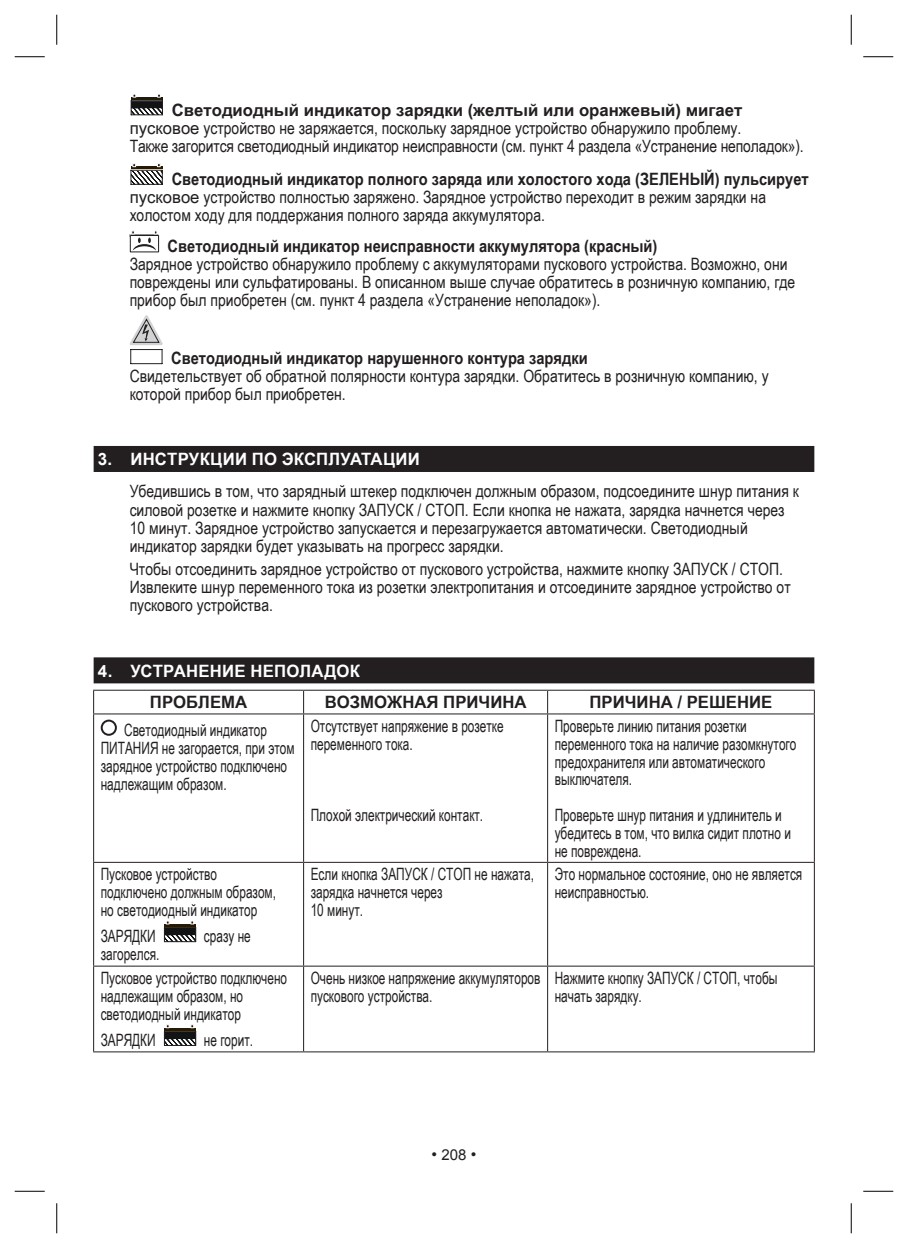
<style>
.page{position:relative;width:908px;height:1248px;background:#fff}
.page>*{position:absolute;margin:0;border:0;box-sizing:border-box;transform-origin:0 0}
.Table_Body_Text{font:17px/17.8px "Arial Narrow";color:#231f20;scale:.85 1}
.Indntd_bold_caps_sub{font:17px/18px "Arial Narrow";color:#231f20}
.Indntd_Sub_par__-_no{font:17px/18px "Arial Narrow";color:#231f20}
.Indntd_Sub_par__-_no-2{font:17px/18px "Arial Narrow";color:#231f20;scale:1.2 1}
.t1{font:700 17px "Arial Narrow";letter-spacing:.01em;color:#fff;scale:1.2 1}
.Table_Header{font:700 17px "Arial Narrow";color:#231f20;scale:1.2 1}
.t2{font:15px "Arial";color:#231f20}
.s1{font-weight:700}
.s2{font-family:"Arial"}
.s3{font-size:16px}
</style>
<div class="page">
<div style="left:94px;top:446px;width:720px;height:26px;background:#231f20"></div>
<div style="left:94px;top:657px;width:720px;height:26px;background:#231f20"></div>
<svg style="left:131px;top:94px;width:32px;height:21px"></svg>
<svg style="left:130px;top:163px;width:33px;height:22px"></svg>
<div style="left:130px;top:234px;width:29px;height:2px;border:1px solid #fff"></div>
<div style="left:130px;top:235px;width:29px;height:17px;border:1px solid #231f20"></div>
<svg style="left:132px;top:231px;width:25px;height:19px"></svg>
<svg style="left:129px;top:315px;width:34px;height:48px"></svg>
<hr style="left:131px;top:349px;width:31px;height:1px;background:#231f20">
<hr style="left:131px;top:363px;width:31px;height:1px;background:#231f20">
<hr style="left:93px;top:689px;width:210px;height:1px;background:#231f20">
<svg style="left:93px;top:690px;width:1px;height:23px"></svg>
<hr style="left:303px;top:689px;width:244px;height:1px;background:#231f20">
<svg style="left:303px;top:690px;width:1px;height:23px"></svg>
<hr style="left:547px;top:689px;width:267px;height:1px;background:#231f20">
<svg style="left:547px;top:690px;width:1px;height:23px"></svg>
<svg style="left:813px;top:690px;width:1px;height:23px"></svg>
<hr style="left:93px;top:713px;width:210px;height:1px;background:#231f20">
<hr style="left:303px;top:713px;width:244px;height:1px;background:#231f20">
<hr style="left:547px;top:713px;width:267px;height:1px;background:#231f20">
<hr style="left:93px;top:965px;width:210px;height:1px;background:#231f20">
<hr style="left:93px;top:966px;width:1px;height:85px;background:#231f20">
<hr style="left:303px;top:965px;width:244px;height:1px;background:#231f20">
<hr style="left:303px;top:966px;width:1px;height:85px;background:#231f20">
<hr style="left:547px;top:965px;width:267px;height:1px;background:#231f20">
<hr style="left:547px;top:966px;width:1px;height:85px;background:#231f20">
<hr style="left:813px;top:966px;width:1px;height:85px;background:#231f20">
<hr style="left:93px;top:1051px;width:210px;height:1px;background:#231f20">
<hr style="left:303px;top:1051px;width:244px;height:1px;background:#231f20">
<hr style="left:547px;top:1051px;width:267px;height:1px;background:#231f20">
<hr style="left:93px;top:862px;width:1px;height:103px;background:#231f20">
<hr style="left:303px;top:862px;width:1px;height:103px;background:#231f20">
<hr style="left:547px;top:862px;width:1px;height:103px;background:#231f20">
<hr style="left:813px;top:862px;width:1px;height:103px;background:#231f20">
<hr style="left:93px;top:861px;width:210px;height:1px;background:#231f20">
<hr style="left:303px;top:861px;width:244px;height:1px;background:#231f20">
<hr style="left:547px;top:861px;width:267px;height:1px;background:#231f20">
<hr style="left:93px;top:714px;width:1px;height:147px;background:#231f20">
<hr style="left:303px;top:714px;width:1px;height:147px;background:#231f20">
<hr style="left:547px;top:714px;width:1px;height:147px;background:#231f20">
<hr style="left:813px;top:714px;width:1px;height:147px;background:#231f20">
<div style="left:101px;top:719px;width:16px;height:16px;border:2px solid #231f20;border-radius:50%"></div>
<hr style="left:164px;top:941px;width:32px;height:1px;background:#231f20">
<svg style="left:164px;top:921px;width:32px;height:20px"></svg>
<svg style="left:164px;top:1024px;width:32px;height:21px"></svg>
<hr style="left:15px;top:56px;width:30px;height:1px;background:#000">
<hr style="left:862px;top:56px;width:30px;height:1px;background:#000">
<hr style="left:15px;top:1190px;width:30px;height:1px;background:#000">
<hr style="left:862px;top:1190px;width:30px;height:1px;background:#000">
<hr style="left:56px;top:15px;width:1px;height:30px;background:#000">
<hr style="left:56px;top:1203px;width:1px;height:30px;background:#000">
<hr style="left:850px;top:15px;width:1px;height:30px;background:#000">
<hr style="left:850px;top:1203px;width:1px;height:30px;background:#000">
<p class="Indntd_Sub_par__-_no-2" style="left:130px;top:100px;width:563px;text-indent:42px"><span class="s1">Светодиодный индикатор зарядки (желтый или оранжевый) мигает </span>пусковое устройство не заряжается, поскольку зарядное устройство обнаружило проблему.<br>Также загорится светодиодный индикатор неисправности (см. пункт 4 раздела «Устранение неполадок»).</p>
<p class="Indntd_Sub_par__-_no-2" style="left:130px;top:170px;width:567px;text-indent:42px"><span class="s1">Светодиодный индикатор полного заряда или холостого хода (ЗЕЛЕНЫЙ) пульсирует </span>пусковое устройство полностью заряжено. Зарядное устройство переходит в режим зарядки на холостом ходу для поддержания полного заряда аккумулятора.</p>
<p class="Indntd_Sub_par__-_no" style="left:130px;top:236px;width:666px;text-indent:38px"><span class="s1">Светодиодный индикатор неисправности аккумулятора (красный)<br></span>Зарядное устройство обнаружило проблему с аккумуляторами пускового устройства. Возможно, они повреждены или сульфатированы. В описанном выше случае обратитесь в розничную компанию, где прибор был приобретен (см. пункт 4 раздела «Устранение неполадок»).</p>
<p class="Indntd_Sub_par__-_no" style="left:130px;top:348px;width:640px;text-indent:41px"><span class="s1">Светодиодный индикатор нарушенного контура зарядки<br></span>Свидетельствует об обратной полярности контура зарядки. Обратитесь в розничную компанию, у которой прибор был приобретен.</p>
<p class="t1" style="left:98px;top:446px;width:270px"><span class="s2">3.</span> ИНСТРУКЦИИ ПО ЭКСПЛУАТАЦИИ</p>
<p class="Indntd_bold_caps_sub" style="left:130px;top:482px;width:670px">Убедившись в том, что зарядный штекер подключен должным образом, подсоедините шнур питания к силовой розетке и нажмите кнопку ЗАПУСК / СТОП. Если кнопка не нажата, зарядка начнется через 10 минут. Зарядное устройство запускается и перезагружается автоматически. Светодиодный индикатор зарядки будет указывать на прогресс зарядки.</p>
<p class="Indntd_bold_caps_sub" style="left:130px;top:559px;width:662px">Чтобы отсоединить зарядное устройство от пускового устройства, нажмите кнопку ЗАПУСК / СТОП.<br>Извлеките шнур переменного тока из розетки электропитания и отсоедините зарядное устройство от пускового устройства.</p>
<p class="t1" style="left:98px;top:657px;width:220px"><span class="s2">4.</span> УСТРАНЕНИЕ НЕПОЛАДОК</p>
<p class="Table_Header" style="left:150px;top:689px;width:83px">ПРОБЛЕМА</p>
<p class="Table_Header" style="left:324px;top:689px;width:170px">ВОЗМОЖНАЯ ПРИЧИНА</p>
<p class="Table_Header" style="left:589px;top:689px;width:154px">ПРИЧИНА / РЕШЕНИЕ</p>
<p class="Table_Body_Text" style="left:101px;top:720px;width:229px;text-indent:23px">Светодиодный индикатор<br>ПИТАНИЯ не загорается, при этом зарядное устройство подключено надлежащим образом.</p>
<p class="Table_Body_Text" style="left:310px;top:716px;width:228px">Отсутствует напряжение в розетке переменного тока.</p>
<p class="Table_Body_Text" style="left:310px;top:805px;width:204px">Плохой электрический контакт.</p>
<p class="Table_Body_Text" style="left:554px;top:716px;width:286px">Проверьте линию питания розетки переменного тока на наличие разомкнутого предохранителя или автоматического выключателя.</p>
<p class="Table_Body_Text" style="left:554px;top:805px;width:279px">Проверьте шнур питания и удлинитель и убедитесь в том, что вилка сидит плотно и не повреждена.</p>
<p class="Table_Body_Text" style="left:101px;top:864px;width:208px">Пусковое устройство подключено должным образом, но светодиодный индикатор</p>
<p class="Table_Body_Text" style="left:101px;top:926px;width:66px">ЗАРЯДКИ</p>
<p class="Table_Body_Text" style="left:204px;top:926px;width:57px">сразу не</p>
<p class="Table_Body_Text" style="left:101px;top:944px;width:70px">загорелся.</p>
<p class="Table_Body_Text" style="left:101px;top:968px;width:221px">Пусковое устройство подключено надлежащим образом, но светодиодный индикатор</p>
<p class="Table_Body_Text" style="left:101px;top:1030px;width:66px">ЗАРЯДКИ</p>
<p class="Table_Body_Text" style="left:204px;top:1030px;width:59px">не горит.</p>
<p class="Table_Body_Text" style="left:310px;top:864px;width:264px">Если кнопка ЗАПУСК / СТОП не нажата, зарядка начнется через<br>10 минут.</p>
<p class="Table_Body_Text" style="left:554px;top:864px;width:293px">Это нормальное состояние, оно не является неисправностью.</p>
<p class="Table_Body_Text" style="left:310px;top:968px;width:272px">Очень низкое напряжение аккумуляторов пускового устройства.</p>
<p class="Table_Body_Text" style="left:554px;top:968px;width:263px">Нажмите кнопку ЗАПУСК / СТОП, чтобы начать зарядку.</p>
<p class="t2" style="left:431px;top:1145px;width:47px"><span class="s3">•</span> 208 <span class="s3">•</span></p>
</div>
